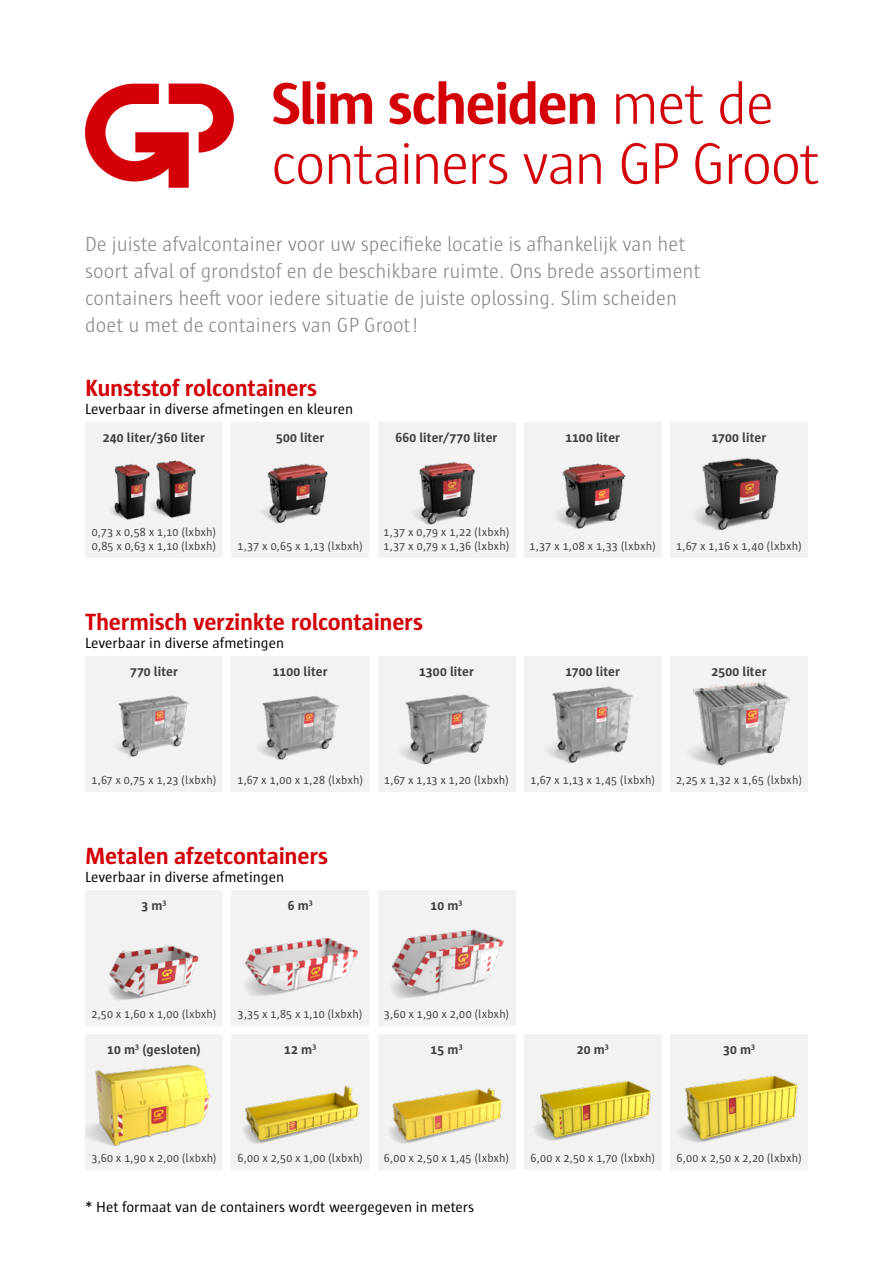
<style>
.page{position:relative;width:893px;height:1263px;background:#fff}
.page>*{position:absolute;margin:0;border:0;box-sizing:border-box;transform-origin:0 0}
.t1{font:300 60px/60px "Sun";letter-spacing:-.04em;color:#d30008}
.t2{font:700 24px "Sun";letter-spacing:-.01em;color:#d30008}
.t3{font:300 21px/27px "Sun";color:#868786}
.t4{font:15px "Sun";color:#000}
.t5{font:700 13.5px "Sun";letter-spacing:.01em;color:#3f4041}
.t6{font:12px/13.5px "Sun";letter-spacing:.01em;color:#3f4041}
.s1{font-weight:700}
</style>
<div class="page">
<div style="left:231px;top:1035px;width:138px;height:135px;background:#f2f2f2"></div>
<img style="left:243px;top:1086px;width:116px;height:58px">
<div style="left:670px;top:1034px;width:138px;height:136px;background:#f2f2f2"></div>
<img style="left:678px;top:1075px;width:120px;height:68px">
<div style="left:524px;top:1034px;width:138px;height:136px;background:#f2f2f2"></div>
<img style="left:534px;top:1081px;width:117px;height:60px">
<div style="left:85px;top:422px;width:138px;height:136px;background:#f2f2f2"></div>
<img style="left:378px;top:422px;width:137px;height:135px">
<div style="left:231px;top:890px;width:138px;height:136px;background:#f2f2f2"></div>
<img style="left:244px;top:937px;width:114px;height:59px">
<div style="left:231px;top:656px;width:138px;height:136px;background:#f2f2f2"></div>
<img style="left:259px;top:695px;width:80px;height:65px">
<img style="left:231px;top:422px;width:138px;height:136px">
<div style="left:85px;top:890px;width:138px;height:136px;background:#f2f2f2"></div>
<img style="left:109px;top:945px;width:90px;height:55px">
<div style="left:85px;top:656px;width:138px;height:136px;background:#f2f2f2"></div>
<img style="left:116px;top:695px;width:73px;height:62px">
<img style="left:524px;top:422px;width:138px;height:136px">
<div style="left:378px;top:890px;width:137px;height:136px;background:#f2f2f2"></div>
<img style="left:391px;top:929px;width:113px;height:69px">
<img style="left:670px;top:422px;width:138px;height:135px">
<div style="left:85px;top:1035px;width:138px;height:135px;background:#f2f2f2"></div>
<img style="left:85px;top:1064px;width:126px;height:82px">
<img style="left:524px;top:656px;width:138px;height:136px">
<img style="left:378px;top:656px;width:137px;height:136px">
<div style="left:670px;top:656px;width:138px;height:136px;background:#f2f2f2"></div>
<img style="left:690px;top:682px;width:100px;height:84px">
<img style="left:110px;top:463px;width:32px;height:57px">
<img style="left:142px;top:460px;width:54px;height:58px">
<div style="left:378px;top:1034px;width:137px;height:136px;background:#f2f2f2"></div>
<img style="left:389px;top:1088px;width:113px;height:56px">
<svg style="left:85px;top:84px;width:149px;height:104px"></svg>
<h1 class="t1" style="left:271px;top:73px;width:550px"><span class="s1">Slim scheiden</span> met de containers van GP Groot</h1>
<p class="t3" style="left:85px;top:230px;width:617px">De juiste afvalcontainer voor uw specifieke locatie is afhankelijk van het soort afval of grondstof en de beschikbare ruimte. Ons brede assortiment containers heeft voor iedere situatie de juiste oplossing. Slim scheiden doet u met de containers van GP Groot!</p>
<h2 class="t2" style="left:85px;top:375px;width:234px">Kunststof rolcontainers</h2>
<p class="t4" style="left:85px;top:401px;width:270px">Leverbaar in diverse afmetingen en kleuren</p>
<p class="t5" style="left:103px;top:430px;width:104px">240 liter/360 liter</p>
<p class="t5" style="left:276px;top:430px;width:50px">500 liter</p>
<p class="t5" style="left:395px;top:430px;width:104px">660 liter/770 liter</p>
<p class="t5" style="left:565px;top:430px;width:56px">1100 liter</p>
<p class="t5" style="left:712px;top:430px;width:56px">1700 liter</p>
<p class="t6" style="left:92px;top:525px;width:126px">0,73 x 0,58 x 1,10 (lxbxh)<br>0,85 x 0,63 x 1,10 (lxbxh)</p>
<p class="t6" style="left:238px;top:539px;width:127px">1,37 x 0,65 x 1,13 (lxbxh)</p>
<p class="t6" style="left:384px;top:525px;width:127px">1,37 x 0,79 x 1,22 (lxbxh)<br>1,37 x 0,79 x 1,36 (lxbxh)</p>
<p class="t6" style="left:530px;top:539px;width:128px">1,37 x 1,08 x 1,33 (lxbxh)</p>
<p class="t6" style="left:676px;top:539px;width:127px">1,67 x 1,16 x 1,40 (lxbxh)</p>
<h2 class="t2" style="left:85px;top:609px;width:339px">Thermisch verzinkte rolcontainers</h2>
<p class="t4" style="left:85px;top:635px;width:201px">Leverbaar in diverse afmetingen</p>
<p class="t5" style="left:130px;top:664px;width:49px">770 liter</p>
<p class="t5" style="left:273px;top:664px;width:56px">1100 liter</p>
<p class="t5" style="left:419px;top:664px;width:57px">1300 liter</p>
<p class="t5" style="left:565px;top:664px;width:56px">1700 liter</p>
<p class="t5" style="left:711px;top:664px;width:57px">2500 liter</p>
<p class="t6" style="left:91px;top:773px;width:126px">1,67 x 0,75 x 1,23 (lxbxh)</p>
<p class="t6" style="left:237px;top:773px;width:127px">1,67 x 1,00 x 1,28 (lxbxh)</p>
<p class="t6" style="left:384px;top:773px;width:126px">1,67 x 1,13 x 1,20 (lxbxh)</p>
<p class="t6" style="left:530px;top:773px;width:126px">1,67 x 1,13 x 1,45 (lxbxh)</p>
<p class="t6" style="left:676px;top:773px;width:128px">2,25 x 1,32 x 1,65 (lxbxh)</p>
<h2 class="t2" style="left:85px;top:843px;width:244px">Metalen afzetcontainers</h2>
<p class="t4" style="left:85px;top:869px;width:201px">Leverbaar in diverse afmetingen</p>
<p class="t5" style="left:288px;top:898px;width:27px">6 m<sup>3</sup></p>
<p class="t5" style="left:141px;top:898px;width:27px">3 m<sup>3</sup></p>
<p class="t5" style="left:431px;top:898px;width:33px">10 m<sup>3</sup></p>
<p class="t6" style="left:91px;top:1007px;width:127px">2,50 x 1,60 x 1,00 (lxbxh)</p>
<p class="t6" style="left:238px;top:1007px;width:126px">3,35 x 1,85 x 1,10 (lxbxh)</p>
<p class="t6" style="left:384px;top:1007px;width:127px">3,60 x 1,90 x 2,00 (lxbxh)</p>
<p class="t5" style="left:107px;top:1042px;width:95px">10 m<sup>3</sup> (gesloten)</p>
<p class="t5" style="left:284px;top:1042px;width:33px">12 m<sup>3</sup></p>
<p class="t5" style="left:723px;top:1042px;width:34px">30 m<sup>3</sup></p>
<p class="t5" style="left:431px;top:1042px;width:34px">15 m<sup>3</sup></p>
<p class="t5" style="left:577px;top:1042px;width:34px">20 m<sup>3</sup></p>
<p class="t6" style="left:91px;top:1151px;width:127px">3,60 x 1,90 x 2,00 (lxbxh)</p>
<p class="t6" style="left:238px;top:1151px;width:127px">6,00 x 2,50 x 1,00 (lxbxh)</p>
<p class="t6" style="left:530px;top:1151px;width:126px">6,00 x 2,50 x 1,70 (lxbxh)</p>
<p class="t6" style="left:677px;top:1151px;width:127px">6,00 x 2,50 x 2,20 (lxbxh)</p>
<p class="t6" style="left:384px;top:1151px;width:127px">6,00 x 2,50 x 1,45 (lxbxh)</p>
<p class="t4" style="left:85px;top:1198px;width:390px">* Het formaat van de containers wordt weergegeven in meters</p>
</div>
